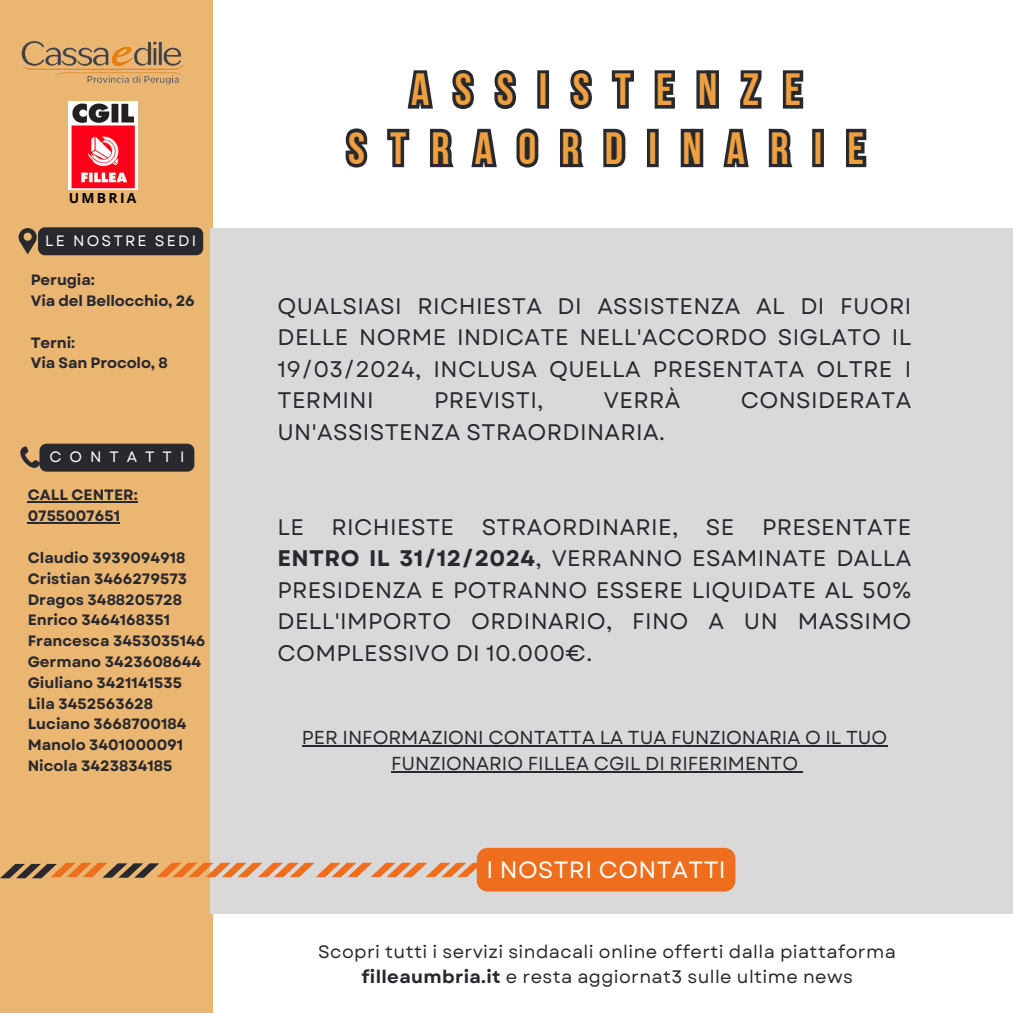
<style>
.page{position:relative;width:1013px;height:1013px;background:#fff}
.page>*{position:absolute;margin:0;border:0;box-sizing:border-box;transform-origin:0 0}
.t1{font:45px/58.5px "Bebas Neue Cyrillic";letter-spacing:.56em;color:#ee9f3e;text-align:center}
.t2{font:23.48px "Garet";letter-spacing:.015em;color:#fff}
.t3{font:22.5px/31.5px "Garet";letter-spacing:.015em;color:#27292f;text-align:justify}
.t4{font:18.75px/25.9px "Garet";color:#27292f;text-align:center}
.t5{font:18px/24.8px "Garet";letter-spacing:.02em;color:#27292f;text-align:center}
.t6{font:700 15px/20.9px "Garet";color:#27292f}
.t7{font:15px "Garet";letter-spacing:.15em;color:#fff}
.t8{font:15px "Garet";letter-spacing:.53em;color:#fff}
.t9{font:700 13.88px "Open Sans";letter-spacing:.165em;color:#000}
.s1{font-weight:700}
</style>
<div class="page">
<div style="left:0;top:0;width:212px;height:1012px;background:#ebb572"></div>
<img style="left:68px;top:101px;width:69px;height:88px">
<img style="left:20px;top:40px;width:167px;height:44px">
<div style="left:210px;top:228px;width:802px;height:685px;background:#d9d9d9"></div>
<svg style="left:0;top:847px;width:735px;height:44px"></svg>
<hr style="left:302px;top:745px;width:585px;height:2px;background:#27292f">
<hr style="left:391px;top:771px;width:407px;height:2px;background:#27292f">
<svg style="left:19px;top:227px;width:184px;height:28px;background:#343233"></svg>
<svg style="left:20px;top:443px;width:174px;height:28px;background:#3c3836"></svg>
<hr style="left:28px;top:501px;width:110px;height:1px;background:#27292f">
<hr style="left:28px;top:522px;width:92px;height:1px;background:#27292f">
<svg style="left:410px;top:70px;width:394px;height:22px"></svg>
<svg style="left:345px;top:92px;width:522px;height:76px"></svg>
<p class="t9" style="left:69px;top:188px;width:69px">UMBRIA</p>
<h1 class="t7" style="left:45px;top:230px;width:152px">LE NOSTRE SEDI</h1>
<p class="t6" style="left:31px;top:269px;width:65px">Perugia:</p>
<p class="t6" style="left:31px;top:290px;width:166px">Via del Bellocchio, 26</p>
<p class="t6" style="left:31px;top:332px;width:46px">Terni:</p>
<p class="t6" style="left:31px;top:353px;width:138px">Via San Procolo, 8</p>
<h2 class="t8" style="left:49px;top:446px;width:136px">CONTATTI</h2>
<h2 class="t6" style="left:28px;top:485px;width:112px">CALL CENTER:<br>0755007651</h2>
<h3 class="t6" style="left:28px;top:547px;width:159px">Claudio 3939094918</h3>
<p class="t6" style="left:28px;top:568px;width:161px">Cristian 3466279573</p>
<h2 class="t6" style="left:28px;top:589px;width:156px">Dragos 3488205728</h2>
<p class="t6" style="left:28px;top:609px;width:144px">Enrico 3464168351</p>
<p class="t6" style="left:28px;top:630px;width:179px">Francesca 3453035146</p>
<p class="t6" style="left:28px;top:651px;width:175px">Germano 3423608644</p>
<h6 class="t6" style="left:28px;top:672px;width:156px">Giuliano 3421141535</h6>
<h6 class="t6" style="left:28px;top:693px;width:127px">Lila 3452563628</h6>
<h5 class="t6" style="left:28px;top:713px;width:160px">Luciano 3668700184</h5>
<p class="t6" style="left:28px;top:734px;width:157px">Manolo 3401000091</p>
<p class="t6" style="left:28px;top:755px;width:146px">Nicola 3423834185</p>
<p class="t1" style="left:348px;top:65px;width:517px">ASSISTENZE<br>STRAORDINARIE</p>
<p class="t3" style="left:277px;top:290px;width:635px">QUALSIASI RICHIESTA DI ASSISTENZA AL DI FUORI DELLE NORME INDICATE NELL'ACCORDO SIGLATO IL 19/03/2024, INCLUSA QUELLA PRESENTATA OLTRE I TERMINI</p>
<p class="t3" style="left:434px;top:385px;width:111px">PREVISTI,</p>
<p class="t3" style="left:604px;top:385px;width:78px">VERRÀ</p>
<p class="t3" style="left:740px;top:385px;width:172px">CONSIDERATA</p>
<p class="t3" style="left:277px;top:416px;width:389px">UN'ASSISTENZA STRAORDINARIA.</p>
<p class="t3" style="left:277px;top:511px;width:635px">LE RICHIESTE STRAORDINARIE, SE PRESENTATE <span class="s1">ENTRO IL 31/12/2024</span>, VERRANNO ESAMINATE DALLA PRESIDENZA E POTRANNO ESSERE LIQUIDATE AL 50% DELL'IMPORTO ORDINARIO, FINO A UN MASSIMO COMPLESSIVO DI 10.000€.</p>
<p class="t4" style="left:302px;top:725px;width:587px">PER INFORMAZIONI CONTATTA LA TUA FUNZIONARIA O IL TUO<br>FUNZIONARIO FILLEA CGIL DI RIFERIMENTO</p>
<h5 class="t2" style="left:486px;top:852px;width:241px">I NOSTRI CONTATTI</h5>
<p class="t5" style="left:318px;top:939px;width:579px">Scopri tutti i servizi sindacali online offerti dalla piattaforma <span class="s1">filleaumbria.it</span> e resta aggiornat3 sulle ultime news</p>
</div>
